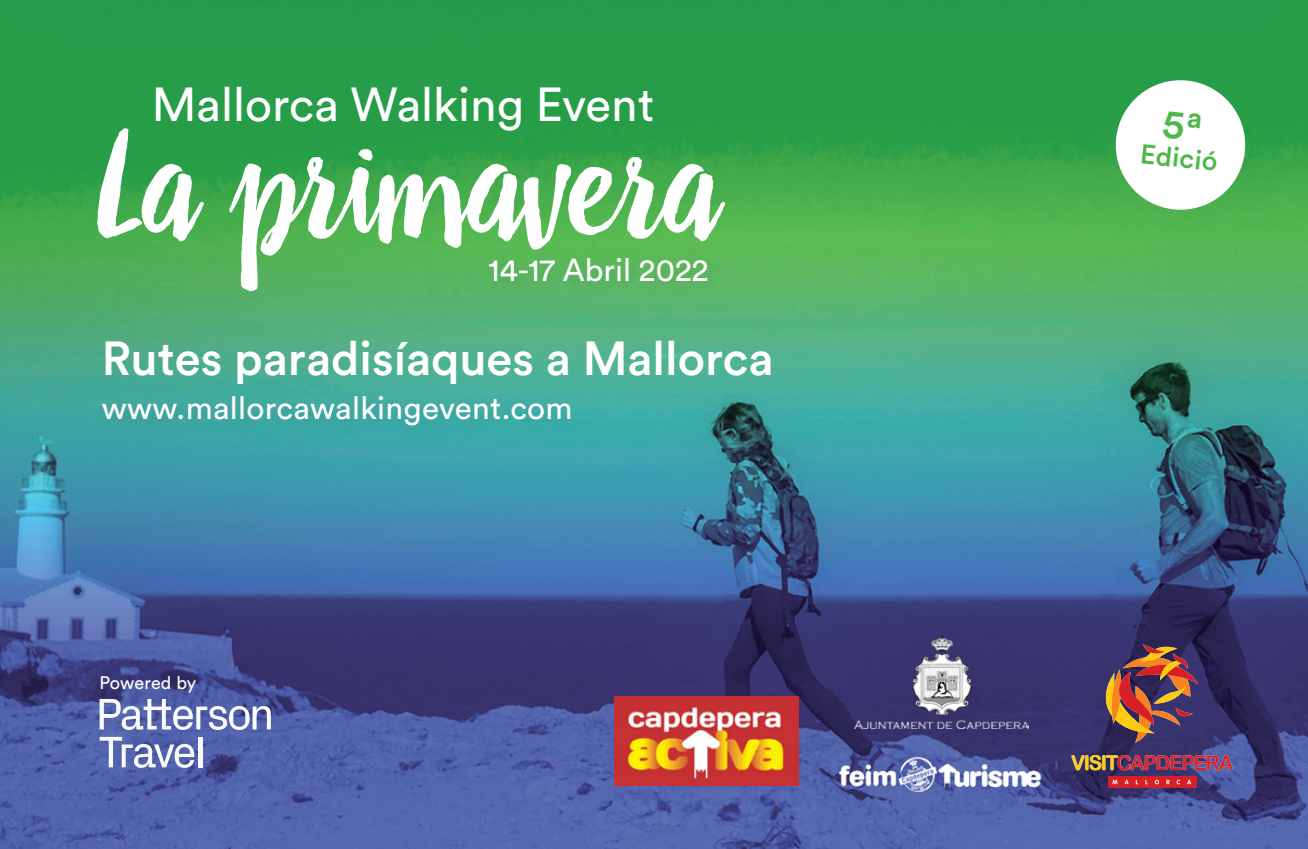
<style>
.page{position:relative;width:1308px;height:849px;background:#fff}
.page>*{position:absolute;margin:0;border:0;box-sizing:border-box;transform-origin:0 0}
.t1{font:500 47.25px "Circular Std";color:#fff}
.t2{font:47.25px "Circular Std";color:#fff}
.t3{font:31.5px "Circular Std";letter-spacing:.01em;color:#fff}
.t4{font:500 27px "Circular Std";color:#4cb848}
.t5{font:20.25px "Arial Rounded MT Bold";letter-spacing:-.07em;color:#d61f26}
.t6{font:18px "Circular Std";color:#fff}
.s1{color:#fecb10}
</style>
<div class="page">
<img style="left:0;top:0;width:1307px;height:848px">
<img style="left:854px;top:635px;width:174px;height:93px">
<img style="left:837px;top:752px;width:208px;height:45px">
<div style="left:92px;top:667px;width:120px;height:42px;background:#231f20;opacity:.1"></div>
<svg style="left:98px;top:698px;width:176px;height:72px;fill:#5364ad"></svg>
<div style="left:94px;top:388px;width:494px;height:54px;background:#3da9a2"></div>
<div style="left:482px;top:250px;width:242px;height:50px;background:#5ab66c"></div>
<svg style="left:97px;top:128px;width:628px;height:163px"></svg>
<svg style="left:1108px;top:775px;width:88px;height:12px"></svg>
<svg style="left:1098px;top:643px;width:100px;height:99px"></svg>
<img style="left:615px;top:696px;width:183px;height:89px">
<svg style="left:1112px;top:77px;width:136px;height:136px"></svg>
<p class="t2" style="left:152px;top:76px;width:504px">Mallorca Walking Event</p>
<p class="t3" style="left:488px;top:251px;width:221px">14-17 Abril 2022</p>
<p class="t1" style="left:102px;top:328px;width:673px">Rutes paradisíaques a Mallorca</p>
<p class="t3" style="left:102px;top:389px;width:472px">www.mallorcawalkingevent.com</p>
<p class="t6" style="left:100px;top:672px;width:98px">Powered by</p>
<p class="t4" style="left:1142px;top:137px;width:79px;rotate:6deg">Edició</p>
<p class="t5" style="left:1071px;top:750px;width:164px"><span class="s1">VISIT</span>CAPDEPERA</p>
</div>
